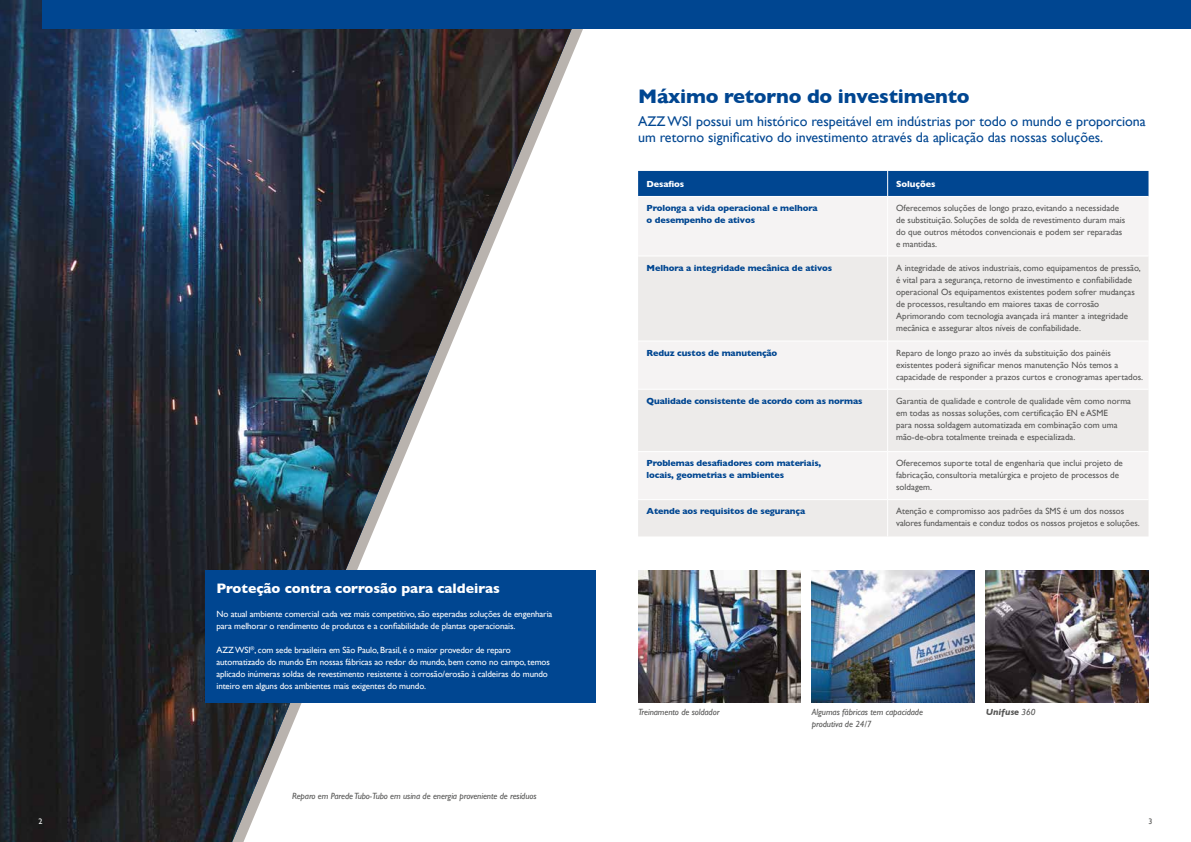
<style>
.page{position:relative;width:1191px;height:842px;background:#fff}
.page>*{position:absolute;margin:0;border:0;box-sizing:border-box;transform-origin:0 0}
.t1{font:700 20px "Gill Sans";letter-spacing:-.01em;color:#004691}
.t2{font:14px/16px "Gill Sans";color:#004691}
.t3{font:700 14px "Gill Sans";color:#fff}
.t4{font:9px/12px "Gill Sans";color:#575756}
.t5{font:9px/12px "Gill Sans";letter-spacing:-.01em;color:#fff}
.t6{font:700 9px/12px "Gill Sans";letter-spacing:-.01em;color:#004691}
.t7{font:italic 9px/12px "Gill Sans";letter-spacing:-.01em;color:#575756}
.t8{font:700 9px "Gill Sans";letter-spacing:-.01em;color:#fff}
.t9{font:italic 700 9px "Gill Sans";letter-spacing:-.01em;color:#575756}
.t10{font:8px "Gill Sans";color:#575756}
.t11{font:8px "Gill Sans";color:#fff}
.s1{font-weight:400}
</style>
<div class="page">
<img style="left:0;top:0;width:574px;height:842px">
<div style="left:42px;top:0;width:1149px;height:28px;background:#004691"></div>
<div style="left:205px;top:571px;width:390px;height:132px;background:#004691"></div>
<div style="left:638px;top:197px;width:510px;height:58px;background:#f5f3f3"></div>
<svg style="left:638px;top:257px;width:510px;height:279px;fill:#edebea"></svg>
<hr style="left:638px;top:341px;width:249px;height:1px;background:#fff">
<hr style="left:887px;top:341px;width:261px;height:1px;background:#fff">
<hr style="left:638px;top:389px;width:249px;height:1px;background:#fff">
<hr style="left:887px;top:389px;width:261px;height:1px;background:#fff">
<hr style="left:638px;top:451px;width:249px;height:1px;background:#fff">
<hr style="left:887px;top:451px;width:261px;height:1px;background:#fff">
<hr style="left:638px;top:499px;width:249px;height:1px;background:#fff">
<hr style="left:887px;top:499px;width:261px;height:1px;background:#fff">
<div style="left:638px;top:171px;width:510px;height:25px;background:#004691"></div>
<hr style="left:887px;top:197px;width:1px;height:59px;background:#fff">
<hr style="left:887px;top:256px;width:1px;height:85px;background:#fff">
<hr style="left:887px;top:341px;width:1px;height:48px;background:#fff">
<hr style="left:887px;top:389px;width:1px;height:62px;background:#fff">
<hr style="left:887px;top:452px;width:1px;height:47px;background:#fff">
<hr style="left:887px;top:500px;width:1px;height:36px;background:#fff">
<img style="left:638px;top:571px;width:162px;height:132px">
<img style="left:812px;top:571px;width:162px;height:132px">
<img style="left:986px;top:571px;width:162px;height:132px">
<p class="t11" style="left:39px;top:816px;width:5px">2</p>
<h2 class="t3" style="left:216px;top:577px;width:285px">Proteção contra corrosão para caldeiras</h2>
<p class="t5" style="left:216px;top:608px;width:337px">No atual ambiente comercial cada vez mais competitivo, são esperadas soluções de engenharia para melhorar o rendimento de produtos e a confiabilidade de plantas operacionais.</p>
<p class="t5" style="left:216px;top:644px;width:335px">AZZ WSI<sup>®</sup>, com sede brasileira em São Paulo, Brasil, é o maior provedor de reparo automatizado do mundo Em nossas fábricas ao redor do mundo, bem como no campo, temos aplicado inúmeras soldas de revestimento resistente à corrosão/erosão à caldeiras do mundo inteiro em alguns dos ambientes mais exigentes do mundo.</p>
<p class="t7" style="left:292px;top:789px;width:246px">Reparo em Parede Tubo-Tubo em usina de energia proveniente de resíduos</p>
<h1 class="t1" style="left:638px;top:80px;width:333px">Máximo retorno do investimento</h1>
<h2 class="t2" style="left:638px;top:113px;width:509px">AZZ WSI possui um histórico respeitável em indústrias por todo o mundo e proporciona um retorno significativo do investimento através da aplicação das nossas soluções.</h2>
<p class="t8" style="left:646px;top:176px;width:39px">Desafios</p>
<p class="t8" style="left:896px;top:176px;width:41px">Soluções</p>
<p class="t6" style="left:646px;top:202px;width:173px">Prolonga a vida operacional e melhora o desempenho de ativos</p>
<p class="t4" style="left:896px;top:202px;width:231px">Oferecemos soluções de longo prazo, evitando a necessidade de substituição. Soluções de solda de revestimento duram mais do que outros métodos convencionais e podem ser reparadas e mantidas.</p>
<p class="t6" style="left:646px;top:261px;width:187px">Melhora a integridade mecânica de ativos</p>
<p class="t4" style="left:896px;top:262px;width:246px">A integridade de ativos industriais, como equipamentos de pressão, é vital para a segurança, retorno de investimento e confiabilidade operacional Os equipamentos existentes podem sofrer mudanças de processos, resultando em maiores taxas de corrosão Aprimorando com tecnologia avançada irá manter a integridade mecânica e assegurar altos níveis de confiabilidade.</p>
<p class="t6" style="left:646px;top:346px;width:132px">Reduz custos de manutenção</p>
<p class="t4" style="left:896px;top:347px;width:248px">Reparo de longo prazo ao invés da substituição dos painéis existentes poderá significar menos manutenção Nós temos a capacidade de responder a prazos curtos e cronogramas apertados.</p>
<p class="t6" style="left:646px;top:395px;width:217px">Qualidade consistente de acordo com as normas</p>
<p class="t4" style="left:896px;top:395px;width:236px">Garantia de qualidade e controle de qualidade vêm como norma em todas as nossas soluções, com certificação EN e ASME<br>para nossa soldagem automatizada em combinação com uma mão-de-obra totalmente treinada e especializada.</p>
<p class="t6" style="left:646px;top:457px;width:176px">Problemas desafiadores com materiais, locais, geometrias e ambientes</p>
<p class="t4" style="left:896px;top:457px;width:228px">Oferecemos suporte total de engenharia que inclui projeto de fabricação, consultoria metalúrgica e projeto de processos de soldagem.</p>
<p class="t6" style="left:646px;top:505px;width:160px">Atende aos requisitos de segurança</p>
<p class="t4" style="left:896px;top:505px;width:245px">Atenção e compromisso aos padrões da SMS é um dos nossos valores fundamentais e conduz todos os nossos projetos e soluções.</p>
<p class="t7" style="left:638px;top:705px;width:83px">Treinamento de soldador</p>
<p class="t9" style="left:986px;top:706px;width:51px">Unifuse <span class="s1">360</span></p>
<p class="t7" style="left:812px;top:705px;width:112px">Algumas fábricas tem capacidade produtiva de 24/7</p>
<p class="t10" style="left:1148px;top:816px;width:5px">3</p>
</div>
